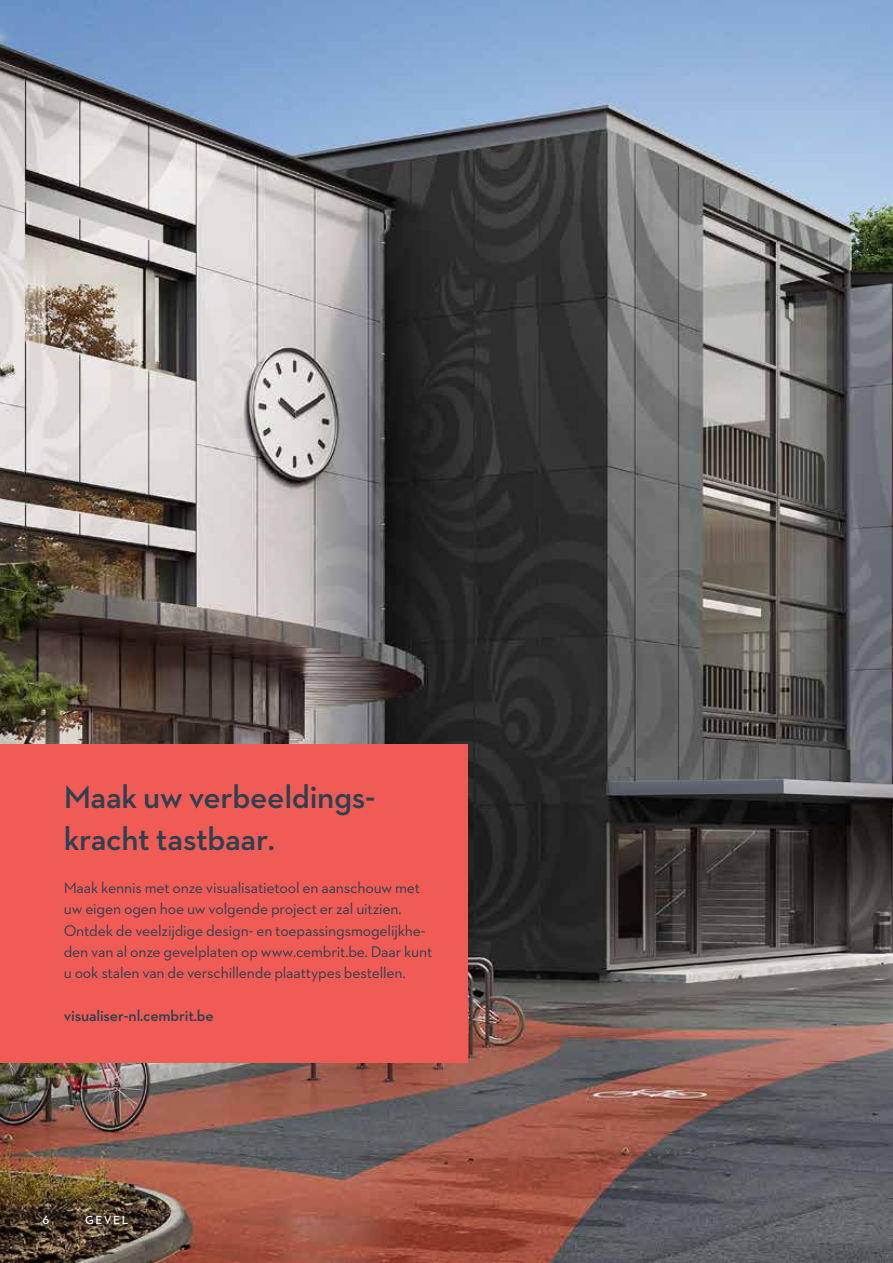
<style>
.page{position:relative;width:893px;height:1263px;background:#fff}
.page>*{position:absolute;margin:0;border:0;box-sizing:border-box;transform-origin:0 0}
.t1{font:600 33px/42.5px "Neutraface 2 Text";letter-spacing:-.01em;color:#2c4050}
.t2{font:15.75px/21.3px "Neutraface 2 Text";letter-spacing:-.01em;color:#2c4050}
.t3{font:600 15.75px "Neutraface 2 Text";letter-spacing:-.01em;color:#2c4050}
.t4{font:600 12px "Neutraface 2 Text";letter-spacing:.125em;color:#fff}
</style>
<div class="page">
<img style="left:0;top:0;width:893px;height:1263px">
<div style="left:0;top:744px;width:468px;height:319px;background:#f15b55"></div>
<h1 class="t1" style="left:64px;top:775px;width:313px">Maak uw verbeeldings&shy;kracht tastbaar.</h1>
<p class="t2" style="left:64px;top:877px;width:370px">Maak kennis met onze visualisatietool en aanschouw met uw eigen ogen hoe uw volgende project er zal uitzien.<br>Ontdek de veelzijdige design- en toepassingsmogelijkhe&shy;den van al onze gevelplaten op www.cembrit.be. Daar kunt u ook stalen van de verschillende plaattypes bestellen.</p>
<p class="t3" style="left:64px;top:1005px;width:151px">visualiser-nl.cembrit.be</p>
<p class="t4" style="left:43px;top:1213px;width:8px">6</p>
<p class="t4" style="left:85px;top:1213px;width:45px">GEVEL</p>
</div>
